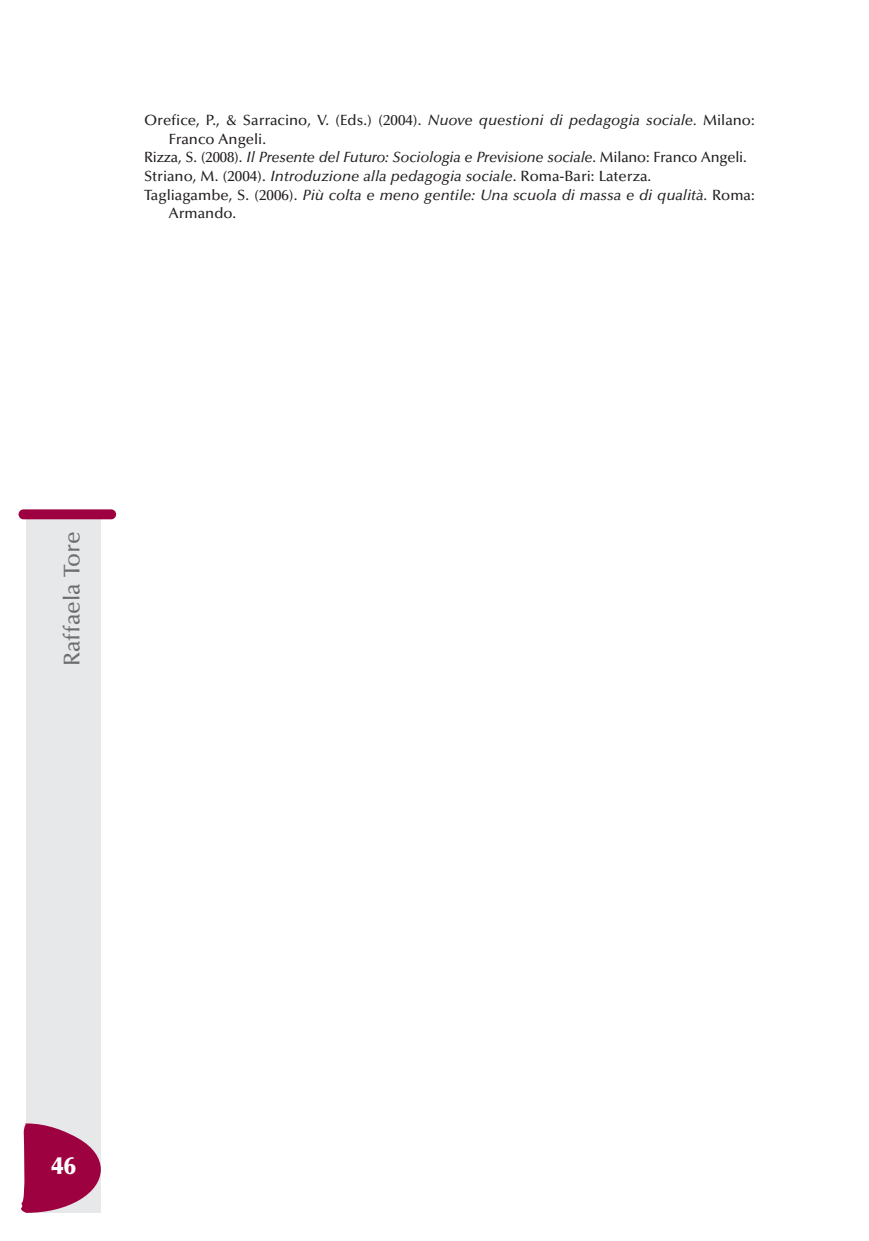
<style>
.page{position:relative;width:869px;height:1241px;background:#fff}
.page>*{position:absolute;margin:0;border:0;box-sizing:border-box;transform-origin:0 0}
.t1{font:900 24.5px "Optima";color:#fff}
.t2{font:500 22.75px "Optima";color:#6c6d70}
.t3{font:500 14.88px "Optima";color:#231f20}
.t4{font:italic 500 14.88px "Optima";letter-spacing:-.01em;color:#231f20}
.s1{font-style:italic}
.s2{font-style:normal}
</style>
<div class="page">
<div style="left:27px;top:517px;width:74px;height:695px;background:#e7e8e9"></div>
<div style="left:19px;top:509px;width:97px;height:10px;background:#9d0140;border-radius:5px"></div>
<svg style="left:21px;top:1122px;width:80px;height:90px"></svg>
<p class="t3" style="left:144px;top:114px;width:612px">Orefice, P., &amp; Sarracino, V. (Eds.) (2004). <span class="s1">Nuove questioni di pedagogia sociale.</span> Milano:</p>
<p class="t3" style="left:169px;top:133px;width:99px">Franco Angeli.</p>
<p class="t4" style="left:144px;top:151px;width:604px"><span class="s2">Rizza, S. (2008).</span> Il Presente del Futuro: Sociologia e Previsione sociale<span class="s2">. Milano: Franco Angeli.</span></p>
<p class="t3" style="left:144px;top:170px;width:508px">Striano, M. (2004). <span class="s1">Introduzione alla pedagogia sociale</span>. Roma-Bari: Laterza.</p>
<p class="t4" style="left:144px;top:189px;width:612px"><span class="s2">Tagliagambe, S. (2006).</span> Più colta e meno gentile: Una scuola di massa e di qualità<span class="s2">. Roma:</span></p>
<p class="t3" style="left:169px;top:207px;width:69px">Armando.</p>
<h2 class="t2" style="left:63px;top:665px;width:136px;rotate:-90deg">Raffaela Tore</h2>
<h1 class="t1" style="left:52px;top:1155px;width:26px">46</h1>
</div>
